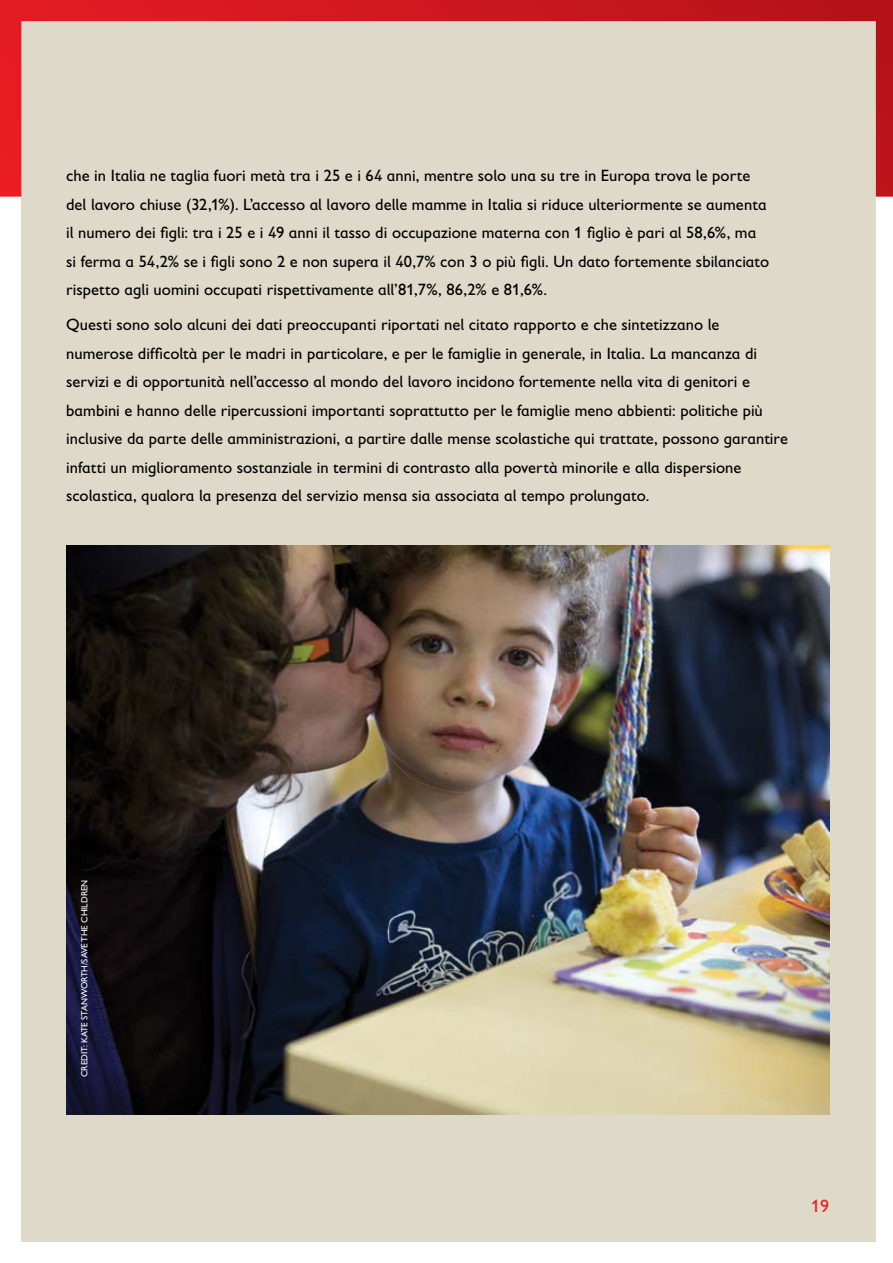
<style>
.page{position:relative;width:893px;height:1263px;background:#fff}
.page>*{position:absolute;margin:0;border:0;box-sizing:border-box;transform-origin:0 0}
.t1{font:18px "Gill Sans Infant Std";color:#ed1d24}
.t2{font:16.5px/28.5px "Gill Sans Infant Std";letter-spacing:.005em;color:#000}
.t3{font:9px "Gill Sans Infant Std";color:#fff}
</style>
<div class="page">
<div style="left:21px;top:21px;width:855px;height:1221px;background:#ded9c9"></div>
<svg style="left:0;top:0;width:893px;height:197px"></svg>
<img style="left:66px;top:546px;width:763px;height:568px">
<p class="t2" style="left:66px;top:161px;width:705px">che in Italia ne taglia fuori metà tra i 25 e i 64 anni, mentre solo una su tre in Europa trova le porte del lavoro chiuse (32,1%). L’accesso al lavoro delle mamme in Italia si riduce ulteriormente se aumenta il numero dei figli: tra i 25 e i 49 anni il tasso di occupazione materna con 1 figlio è pari al 58,6%, ma si ferma a 54,2% se i figli sono 2 e non supera il 40,7% con 3 o più figli. Un dato fortemente sbilanciato rispetto agli uomini occupati rispettivamente all’81,7%, 86,2% e 81,6%.</p>
<p class="t2" style="left:66px;top:310px;width:723px">Questi sono solo alcuni dei dati preoccupanti riportati nel citato rapporto e che sintetizzano le numerose difficoltà per le madri in particolare, e per le famiglie in generale, in Italia. La mancanza di servizi e di opportunità nell’accesso al mondo del lavoro incidono fortemente nella vita di genitori e bambini e hanno delle ripercussioni importanti soprattutto per le famiglie meno abbienti: politiche più inclusive da parte delle amministrazioni, a partire dalle mense scolastiche qui trattate, possono garantire infatti un miglioramento sostanziale in termini di contrasto alla povertà minorile e alla dispersione scolastica, qualora la presenza del servizio mensa sia associata al tempo prolungato.</p>
<p class="t3" style="left:79px;top:1077px;width:198px;rotate:-90deg">CREDIT: Kate Stanworth/Save the Children</p>
<p class="t1" style="left:811px;top:1195px;width:19px">19</p>
</div>
